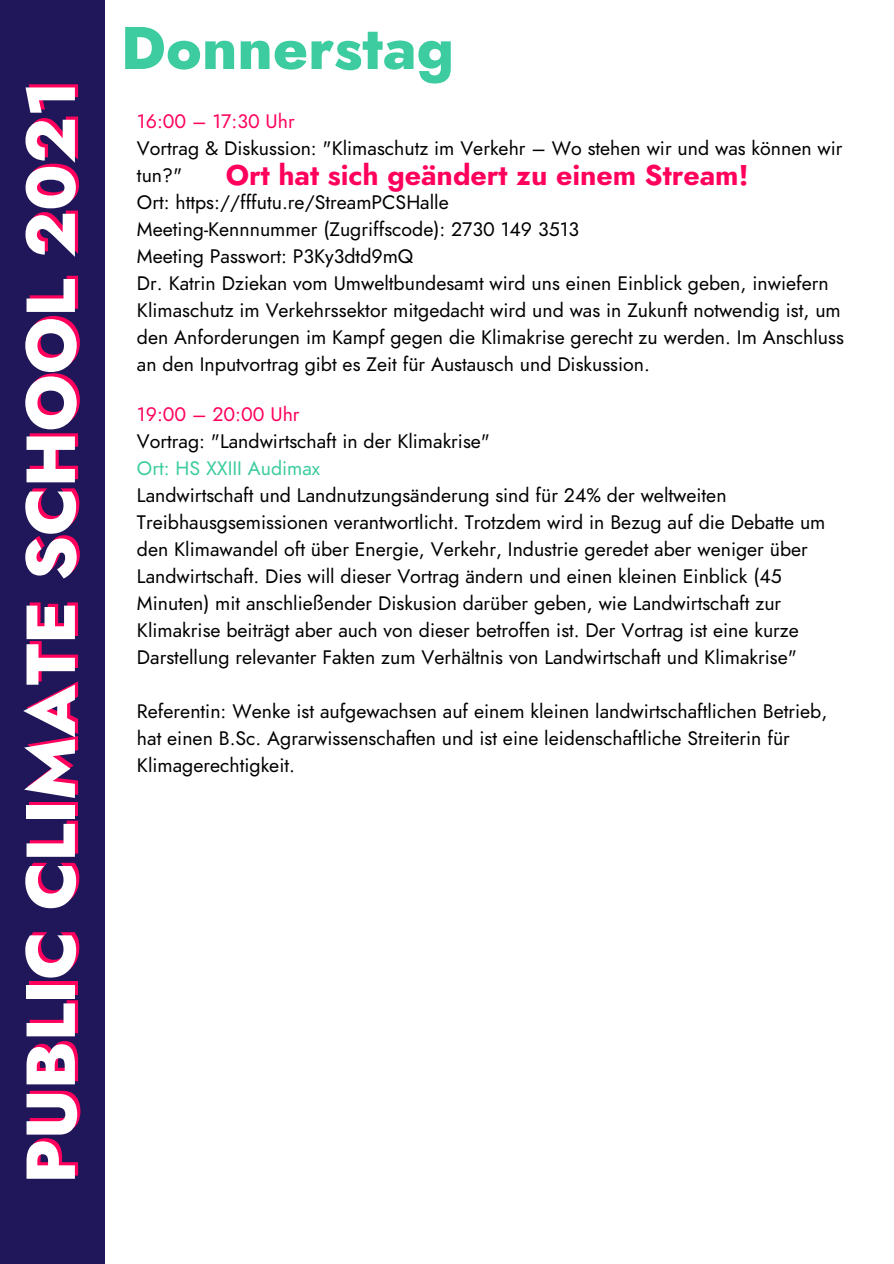
<style>
.page{position:relative;width:894px;height:1264px;background:#fff}
.page>*{position:absolute;margin:0;border:0;box-sizing:border-box;transform-origin:0 0}
.t1{font:800 69px "Jost";color:#fff}
.t2{font:800 60px "Jost";color:#3dcc9f}
.t3{font:700 28.5px "Jost";color:#ff005c}
.t4{font:19.5px/27px "Jost";color:#000}
.t5{font:19.5px "Jost";color:#ff005c}
.t6{font:19.5px "Jost";color:#3dcc9f}
</style>
<div class="page">
<div style="left:0;top:0;width:105px;height:1263px;background:#20175a"></div>
<p class="t1" style="left:4px;top:1183px;width:1104px;rotate:-90deg">PUBLIC CLIMATE SCHOOL 2021</p>
<p class="t2" style="left:121px;top:7px;width:334px">Donnerstag</p>
<p class="t5" style="left:137px;top:107px;width:159px">16:00 – 17:30 Uhr</p>
<p class="t4" style="left:137px;top:134px;width:706px">Vortrag &amp; Diskussion: "Klimaschutz im Verkehr – Wo stehen wir und was können wir tun?"</p>
<p class="t4" style="left:137px;top:188px;width:313px">Ort: https://fffutu.re/StreamPCSHalle</p>
<p class="t4" style="left:137px;top:216px;width:443px">Meeting-Kennnummer (Zugriffscode): 2730 149 3513</p>
<p class="t4" style="left:137px;top:243px;width:278px">Meeting Passwort: P3Ky3dtd9mQ</p>
<p class="t4" style="left:137px;top:270px;width:708px">Dr. Katrin Dziekan vom Umweltbundesamt wird uns einen Einblick geben, inwiefern Klimaschutz im Verkehrssektor mitgedacht wird und was in Zukunft notwendig ist, um den Anforderungen im Kampf gegen die Klimakrise gerecht zu werden. Im Anschluss an den Inputvortrag gibt es Zeit für Austausch und Diskussion.</p>
<p class="t5" style="left:137px;top:401px;width:164px">19:00 – 20:00 Uhr</p>
<p class="t4" style="left:137px;top:428px;width:354px">Vortrag: "Landwirtschaft in der Klimakrise"</p>
<p class="t6" style="left:137px;top:455px;width:185px">Ort: HS XXIII Audimax</p>
<p class="t4" style="left:137px;top:482px;width:689px">Landwirtschaft und Landnutzungsänderung sind für 24% der weltweiten Treibhausgsemissionen verantwortlicht. Trotzdem wird in Bezug auf die Debatte um den Klimawandel oft über Energie, Verkehr, Industrie geredet aber weniger über Landwirtschaft. Dies will dieser Vortrag ändern und einen kleinen Einblick (45<br>Minuten) mit anschließender Diskusion darüber geben, wie Landwirtschaft zur Klimakrise beiträgt aber auch von dieser betroffen ist. Der Vortrag ist eine kurze Darstellung relevanter Fakten zum Verhältnis von Landwirtschaft und Klimakrise"</p>
<p class="t4" style="left:137px;top:698px;width:691px">Referentin: Wenke ist aufgewachsen auf einem kleinen landwirtschaftlichen Betrieb, hat einen B.Sc. Agrarwissenschaften und ist eine leidenschaftliche Streiterin für<br>Klimagerechtigkeit.</p>
<p class="t3" style="left:226px;top:156px;width:524px">Ort hat sich geändert zu einem Stream!</p>
</div>
